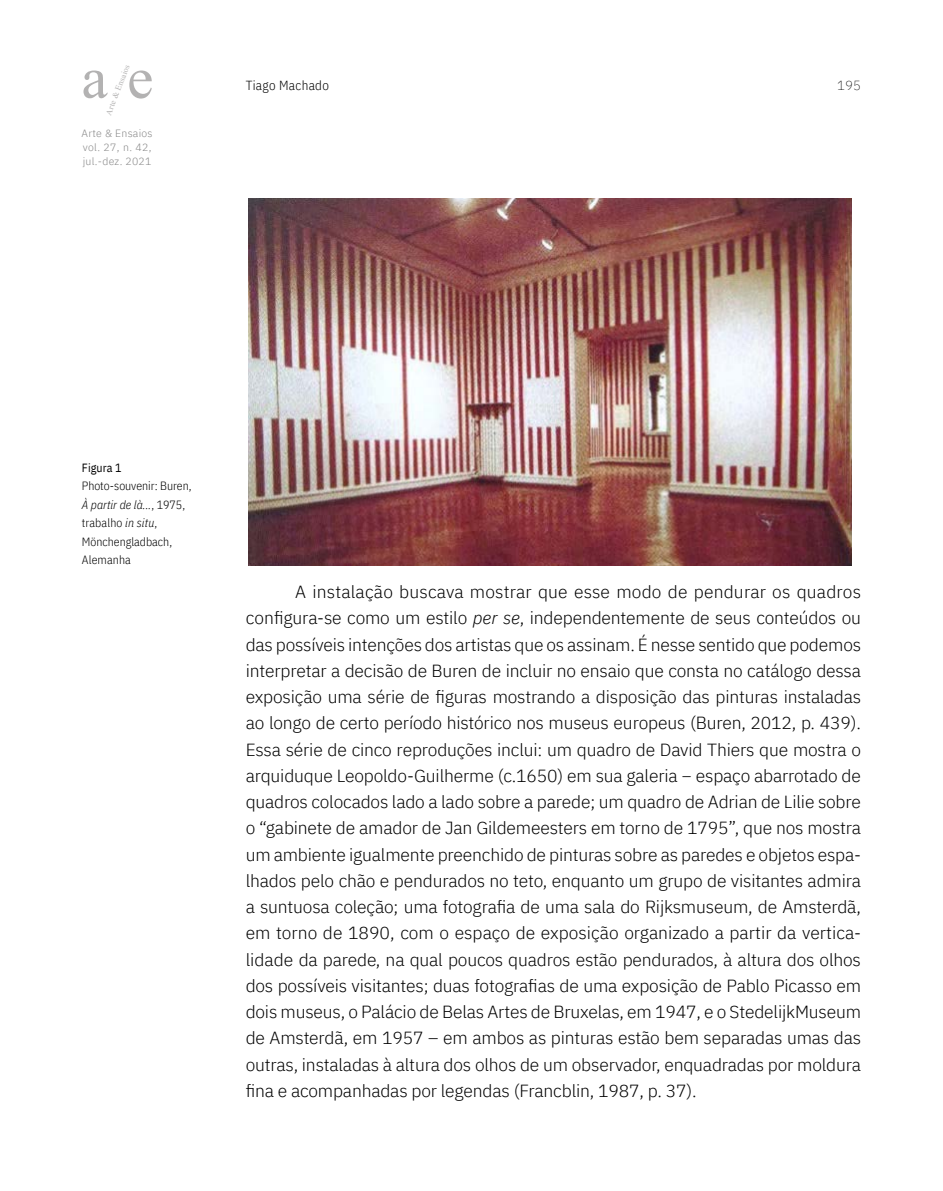
<style>
.page{position:relative;width:943px;height:1191px;background:#fff}
.page>*{position:absolute;margin:0;border:0;box-sizing:border-box;transform-origin:0 0}
.t1{font:59.15px "Times New Roman";color:#b3b2b2}
.t2{font:300 17.5px/26.2px "IBM Plex Sans";letter-spacing:-.01em;color:#000;text-align:justify}
.t3{font:300 13.12px "IBM Plex Sans Cond";letter-spacing:.025em;color:#000}
.t4{font:200 13.12px "IBM Plex Sans";color:#000}
.t5{font:300 11.9px/18.4px "IBM Plex Sans Cond";color:#000}
.t6{font:11.9px "IBM Plex Sans Cond";letter-spacing:.01em;color:#000}
.t7{font:300 10.5px/14px "IBM Plex Sans";letter-spacing:.025em;color:#878787;text-align:justify}
.t8{font:8.4px "Times New Roman";color:#b3b2b2}
.s1{font-style:italic}
</style>
<div class="page">
<img style="left:248px;top:198px;width:603px;height:368px">
<p class="t8" style="left:103px;top:112px;width:55px;rotate:-69deg">Arte &amp; Ensaios</p>
<p class="t7" style="left:82px;top:125px;width:72px">Arte &amp; Ensaios vol. 27, n. 42, jul.-dez. 2021</p>
<h1 class="t1" style="left:81px;top:36px;width:73px">a e</h1>
<p class="t3" style="left:246px;top:75px;width:85px">Tiago Machado</p>
<p class="t4" style="left:837px;top:75px;width:25px">195</p>
<p class="t6" style="left:82px;top:458px;width:41px">Figura 1</p>
<p class="t5" style="left:82px;top:476px;width:111px">Photo-souvenir: Buren,<br><span class="s1">À partir de là...</span>, 1975, trabalho <span class="s1">in situ</span>,<br>Mönchengladbach,<br>Alemanha</p>
<p class="t2" style="left:246px;top:577px;width:617px;text-indent:50px">A instalação buscava mostrar que esse modo de pendurar os quadros configura-se como um estilo <span class="s1">per se</span>, independentemente de seus conteúdos ou das possíveis intenções dos artistas que os assinam. É nesse sentido que podemos interpretar a decisão de Buren de incluir no ensaio que consta no catálogo dessa exposição uma série de figuras mostrando a disposição das pinturas instaladas ao longo de certo período histórico nos museus europeus (Buren, 2012, p. 439).<br>Essa série de cinco reproduções inclui: um quadro de David Thiers que mostra o arquiduque Leopoldo-Guilherme (c.1650) em sua galeria − espaço abarrotado de quadros colocados lado a lado sobre a parede; um quadro de Adrian de Lilie sobre o “gabinete de amador de Jan Gildemeesters em torno de 1795”, que nos mostra um ambiente igualmente preenchido de pinturas sobre as paredes e objetos espa&shy;lhados pelo chão e pendurados no teto, enquanto um grupo de visitantes admira a suntuosa coleção; uma fotografia de uma sala do Rijksmuseum, de Amsterdã, em torno de 1890, com o espaço de exposição organizado a partir da vertica&shy;lidade da parede, na qual poucos quadros estão pendurados, à altura dos olhos dos possíveis visitantes; duas fotografias de uma exposição de Pablo Picasso em dois museus, o Palácio de Belas Artes de Bruxelas, em 1947, e o StedelijkMuseum de Amsterdã, em 1957 – em ambos as pinturas estão bem separadas umas das outras, instaladas à altura dos olhos de um observador, enquadradas por moldura fina e acompanhadas por legendas (Francblin, 1987, p. 37).</p>
</div>
